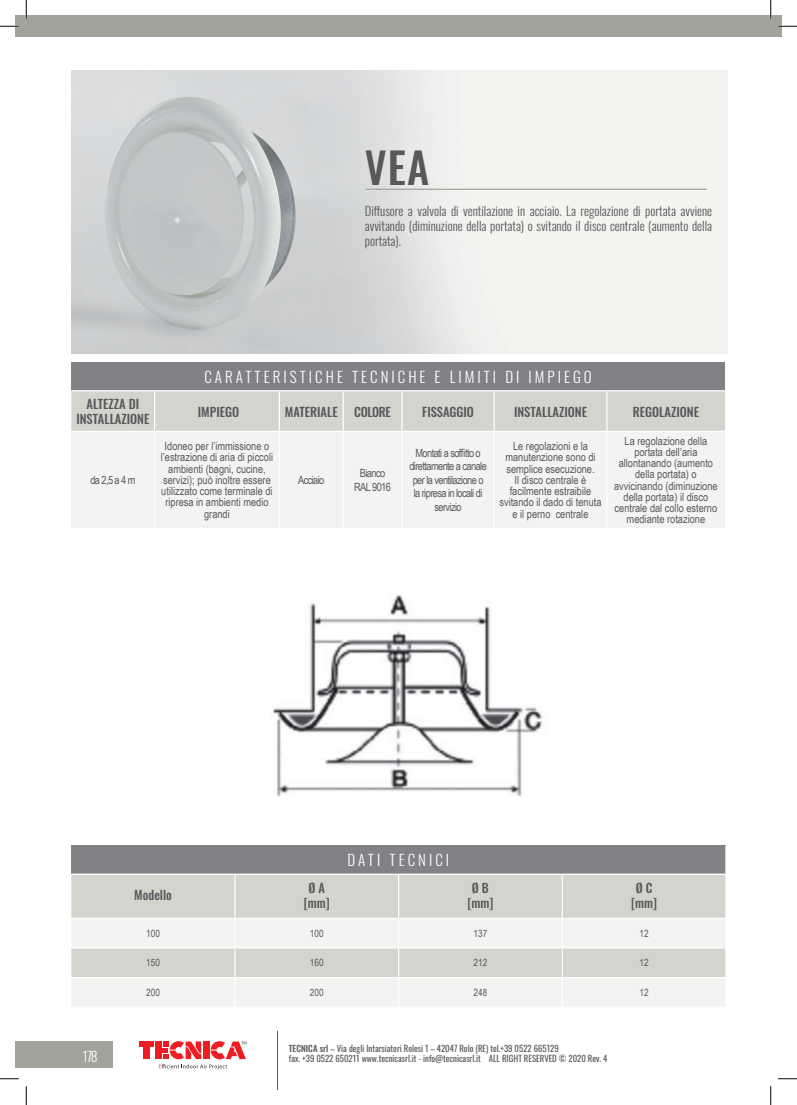
<style>
.page{position:relative;width:797px;height:1105px;background:#fff}
.page>*{position:absolute;margin:0;border:0;box-sizing:border-box;transform-origin:0 0}
.t1{font:500 42.5px "Oswald";color:#57585a}
.t2{font:300 15px "Oswald";letter-spacing:.2em;color:#fff}
.t3{font:300 13.75px "Oswald";color:#fff}
.t4{font:300 12.5px/15px "Oswald";color:#57585a;text-align:justify}
.t5{font:500 12.5px/15px "Oswald";color:#57585a;text-align:center}
.t6{font:11.25px/11.2px "Arial Narrow";color:#57585a;text-align:center}
.t7{font:11.25px/13.5px "Arial Narrow";letter-spacing:-.05em;color:#57585a;text-align:center}
.t8{font:10px "Arial Narrow";color:#57585a}
.t9{font:8.75px "Oswald";color:#57585a}
.s1{font-weight:500}
</style>
<div class="page">
<div style="left:16px;top:16px;width:765px;height:21px;background:#a4a39a"></div>
<div style="left:16px;top:1041px;width:97px;height:27px;background:#a4a39a"></div>
<div style="left:139px;top:1041px;width:15px;height:6px;background:#ee1d23"></div>
<div style="left:143px;top:1047px;width:6px;height:12px;background:#ee1d23"></div>
<div style="left:155px;top:1041px;width:7px;height:18px;background:#ee1d23"></div>
<svg style="left:159px;top:1041px;width:87px;height:28px"></svg>
<hr style="left:277px;top:1031px;width:1px;height:58px;background:#ee1d23">
<img style="left:71px;top:70px;width:656px;height:284px">
<hr style="left:365px;top:189px;width:342px;height:1px;background:#a4a39a">
<div style="left:71px;top:362px;width:654px;height:29px;background:#808285"></div>
<div style="left:71px;top:391px;width:654px;height:40px;background:#d5d3ce"></div>
<div style="left:71px;top:431px;width:84px;height:97px;background:#f3f3f1"></div>
<div style="left:155px;top:432px;width:570px;height:96px;background:#f3f3f1"></div>
<hr style="left:154px;top:391px;width:1px;height:40px;background:#fff">
<hr style="left:279px;top:391px;width:1px;height:40px;background:#fff">
<hr style="left:342px;top:391px;width:2px;height:40px;background:#fff">
<hr style="left:401px;top:391px;width:1px;height:40px;background:#fff">
<hr style="left:71px;top:431px;width:84px;height:1px;background:#fff">
<hr style="left:154px;top:432px;width:1px;height:96px;background:#fff">
<hr style="left:279px;top:432px;width:1px;height:96px;background:#fff">
<hr style="left:342px;top:432px;width:2px;height:96px;background:#fff">
<hr style="left:401px;top:432px;width:1px;height:96px;background:#fff">
<hr style="left:71px;top:390px;width:84px;height:1px;background:#fff">
<hr style="left:155px;top:390px;width:124px;height:1px;background:#fff">
<hr style="left:279px;top:390px;width:64px;height:1px;background:#fff">
<hr style="left:343px;top:390px;width:59px;height:1px;background:#fff">
<hr style="left:402px;top:390px;width:92px;height:1px;background:#fff">
<hr style="left:494px;top:390px;width:113px;height:1px;background:#fff">
<hr style="left:607px;top:390px;width:118px;height:1px;background:#fff">
<hr style="left:493px;top:391px;width:2px;height:40px;background:#fff">
<hr style="left:606px;top:391px;width:1px;height:40px;background:#fff">
<hr style="left:493px;top:432px;width:2px;height:96px;background:#fff">
<hr style="left:606px;top:432px;width:1px;height:96px;background:#fff">
<div style="left:71px;top:846px;width:655px;height:28px;background:#808285"></div>
<div style="left:71px;top:875px;width:654px;height:43px;background:#d5d3ce"></div>
<svg style="left:235px;top:919px;width:490px;height:87px;fill:#f3f3f1"></svg>
<svg style="left:725px;top:846px;width:1px;height:27px"></svg>
<hr style="left:234px;top:875px;width:1px;height:43px;background:#fff">
<hr style="left:398px;top:875px;width:1px;height:43px;background:#fff">
<hr style="left:561px;top:875px;width:2px;height:43px;background:#fff">
<hr style="left:561px;top:919px;width:2px;height:28px;background:#fff">
<hr style="left:561px;top:978px;width:2px;height:28px;background:#fff">
<hr style="left:71px;top:873px;width:164px;height:2px;background:#fff">
<hr style="left:235px;top:873px;width:163px;height:2px;background:#fff">
<hr style="left:398px;top:873px;width:164px;height:2px;background:#fff">
<hr style="left:562px;top:873px;width:164px;height:2px;background:#fff">
<hr style="left:235px;top:947px;width:163px;height:1px;background:#fff">
<hr style="left:398px;top:947px;width:164px;height:1px;background:#fff">
<hr style="left:562px;top:947px;width:164px;height:1px;background:#fff">
<svg style="left:71px;top:919px;width:164px;height:87px"></svg>
<svg style="left:398px;top:919px;width:1px;height:87px"></svg>
<hr style="left:561px;top:948px;width:2px;height:29px;background:#fff">
<svg style="left:725px;top:948px;width:1px;height:29px"></svg>
<hr style="left:71px;top:977px;width:164px;height:1px;background:#fff">
<hr style="left:235px;top:977px;width:163px;height:1px;background:#fff">
<hr style="left:398px;top:977px;width:164px;height:1px;background:#fff">
<hr style="left:562px;top:977px;width:164px;height:1px;background:#fff">
<img style="left:272px;top:594px;width:271px;height:203px">
<svg style="left:0;top:25px;width:19px;height:2px"></svg>
<svg style="left:778px;top:25px;width:19px;height:2px"></svg>
<svg style="left:0;top:1078px;width:19px;height:1px"></svg>
<svg style="left:778px;top:1078px;width:19px;height:1px"></svg>
<svg style="left:25px;top:0;width:2px;height:19px"></svg>
<svg style="left:25px;top:1086px;width:2px;height:19px"></svg>
<svg style="left:770px;top:0;width:1px;height:19px"></svg>
<svg style="left:770px;top:1086px;width:1px;height:19px"></svg>
<h1 class="t1" style="left:365px;top:145px;width:66px">VEA</h1>
<p class="t4" style="left:365px;top:202px;width:349px">Diffusore a valvola di ventilazione in acciaio. La regolazione di portata avviene avvitando (diminuzione della portata) o svitando il disco centrale (aumento della portata).</p>
<h2 class="t2" style="left:204px;top:363px;width:389px">CARATTERISTICHE TECNICHE E LIMITI DI IMPIEGO</h2>
<p class="t5" style="left:76px;top:397px;width:75px">ALTEZZA DI<br>INSTALLAZIONE</p>
<p class="t5" style="left:198px;top:405px;width:43px">IMPIEGO</p>
<p class="t5" style="left:285px;top:405px;width:54px">MATERIALE</p>
<p class="t5" style="left:354px;top:405px;width:38px">COLORE</p>
<p class="t5" style="left:422px;top:405px;width:53px">FISSAGGIO</p>
<p class="t5" style="left:514px;top:405px;width:75px">INSTALLAZIONE</p>
<p class="t5" style="left:633px;top:405px;width:68px">REGOLAZIONE</p>
<p class="t6" style="left:90px;top:474px;width:47px">da 2,5 a 4 m</p>
<p class="t6" style="left:161px;top:440px;width:114px">Idoneo per l’immissione o l’estrazione di aria di piccoli ambienti (bagni, cucine, servizi); può inoltre essere utilizzato come terminale di ripresa in ambienti medio grandi</p>
<p class="t7" style="left:298px;top:473px;width:28px">Acciaio</p>
<p class="t7" style="left:354px;top:466px;width:38px">Bianco<br>RAL 9016</p>
<p class="t7" style="left:409px;top:446px;width:79px">Montati a soffitto o direttamente a canale per la ventilazione o la ripresa in locali di servizio</p>
<p class="t6" style="left:499px;top:440px;width:104px">Le regolazioni e la manutenzione sono di semplice esecuzione.<br>Il disco centrale è facilmente estraibile svitando il dado di tenuta e il perno centrale</p>
<p class="t6" style="left:614px;top:434px;width:105px">La regolazione della portata dell’aria allontanando (aumento della portata) o avvicinando (diminuzione della portata) il disco centrale dal collo esterno mediante rotazione</p>
<h2 class="t2" style="left:347px;top:847px;width:103px">DATI TECNICI</h2>
<p class="t5" style="left:134px;top:888px;width:39px">Modello</p>
<p class="t5" style="left:304px;top:881px;width:28px">Ø A [mm]</p>
<p class="t5" style="left:467px;top:881px;width:28px">Ø B [mm]</p>
<p class="t5" style="left:631px;top:881px;width:28px">Ø C [mm]</p>
<p class="t8" style="left:146px;top:926px;width:15px">100</p>
<p class="t8" style="left:310px;top:926px;width:15px">100</p>
<p class="t8" style="left:473px;top:926px;width:15px">137</p>
<p class="t8" style="left:639px;top:926px;width:11px">12</p>
<p class="t8" style="left:146px;top:955px;width:15px">150</p>
<p class="t8" style="left:310px;top:955px;width:15px">160</p>
<p class="t8" style="left:473px;top:955px;width:15px">212</p>
<p class="t8" style="left:639px;top:955px;width:11px">12</p>
<p class="t8" style="left:146px;top:985px;width:15px">200</p>
<p class="t8" style="left:310px;top:985px;width:15px">200</p>
<p class="t8" style="left:473px;top:985px;width:15px">248</p>
<p class="t8" style="left:639px;top:985px;width:11px">12</p>
<p class="t9" style="left:289px;top:1040px;width:271px"><span class="s1">TECNICA srl</span> – Via degli Intarsiatori Rolesi 1 – 42047 Rolo (RE) tel.+39 0522 665129</p>
<p class="t3" style="left:83px;top:1044px;width:16px">178</p>
<p class="t9" style="left:289px;top:1051px;width:320px">fax. +39 0522 650211 www.tecnicasrl.it - info@tecnicasrl.it ALL RIGHT RESERVED © 2020 Rev. 4</p>
</div>
